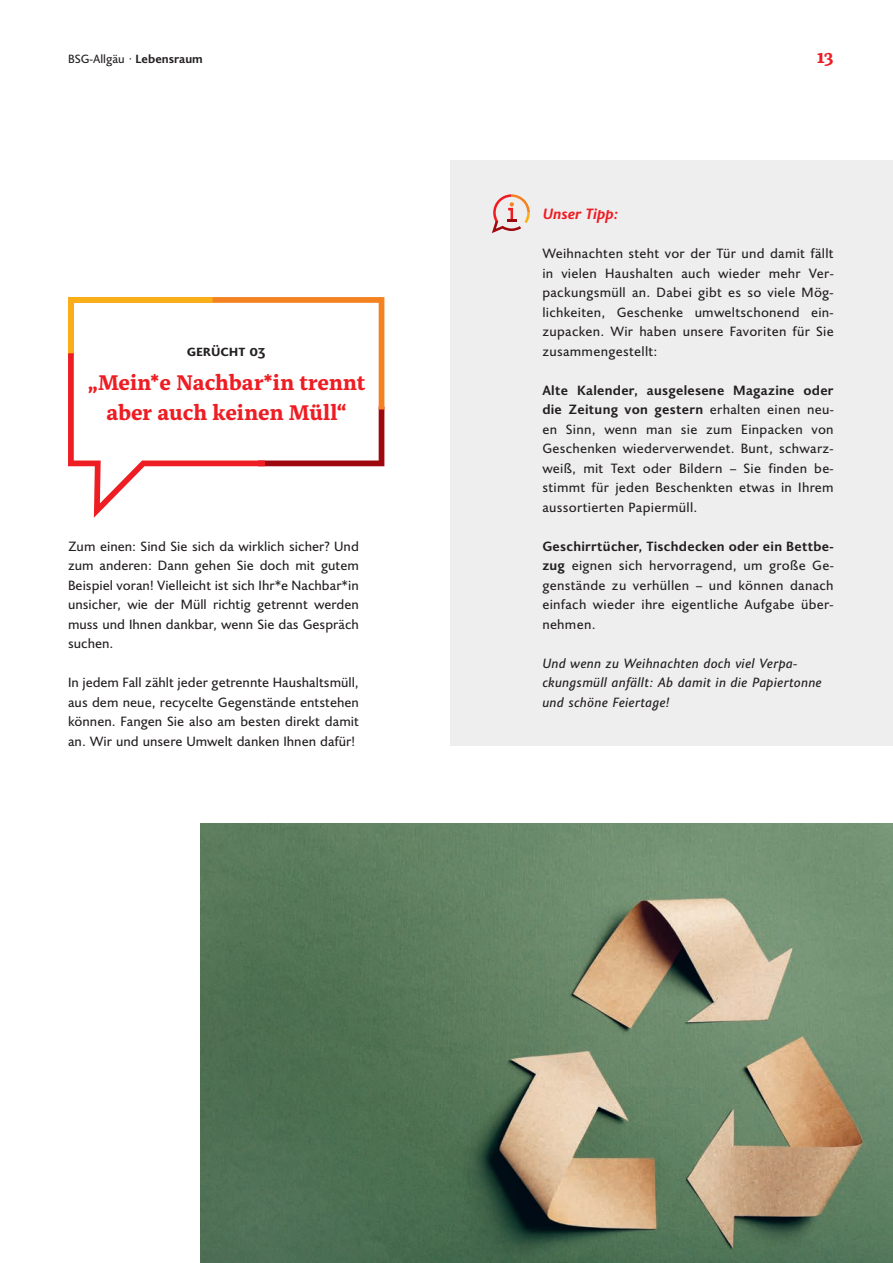
<style>
.page{position:relative;width:893px;height:1263px;background:#fff}
.page>*{position:absolute;margin:0;border:0;box-sizing:border-box;transform-origin:0 0}
.t1{font:800 21px/30px "Alkes";color:#ee1d23;text-align:center}
.t2{font:800 18px "Alkes";color:#ee1d23}
.t3{font:italic 700 15px "Joanna Sans Nova";color:#ee1d23}
.t4{font:700 15px "Joanna Sans Nova";letter-spacing:-.01em;color:#231f20}
.t5{font:13.5px/19.5px "Joanna Sans Nova";letter-spacing:.02em;color:#231f20;text-align:justify}
.t6{font:italic 13.5px/19.5px "Joanna Sans Nova";letter-spacing:.02em;color:#231f20}
.t7{font:12px "Joanna Sans Nova";color:#231f20}
.s1{font-style:italic}
.s2{font-weight:700}
</style>
<div class="page">
<svg style="left:68px;top:297px;width:316px;height:221px"></svg>
<div style="left:451px;top:161px;width:442px;height:585px;background:#eeeeef"></div>
<svg style="left:492px;top:194px;width:38px;height:39px"></svg>
<img style="left:201px;top:824px;width:692px;height:439px">
<p class="t7" style="left:68px;top:50px;width:136px">BSG-Allgäu <span class="s1">·</span> <span class="s2">Lebensraum</span></p>
<h2 class="t2" style="left:817px;top:45px;width:18px">13</h2>
<p class="t4" style="left:187px;top:339px;width:80px">gerücht 03</p>
<h1 class="t1" style="left:88px;top:367px;width:279px">„Mein*e Nachbar*in trennt aber auch keinen Müll“</h1>
<p class="t5" style="left:68px;top:536px;width:292px">Zum einen: Sind Sie sich da wirklich sicher? Und zum anderen: Dann gehen Sie doch mit gutem Beispiel voran! Vielleicht ist sich Ihr*e Nachbar*in unsicher, wie der Müll richtig getrennt werden muss und Ihnen dankbar, wenn Sie das Gespräch suchen.</p>
<p class="t5" style="left:68px;top:672px;width:292px">In jedem Fall zählt jeder getrennte Haushaltsmüll, aus dem neue, recycelte Gegenstände entstehen können. Fangen Sie also am besten direkt damit an. Wir und unsere Umwelt danken Ihnen dafür!</p>
<p class="t3" style="left:543px;top:203px;width:77px">Unser Tipp:</p>
<p class="t5" style="left:542px;top:243px;width:293px">Weihnachten steht vor der Tür und damit fällt in vielen Haushalten auch wieder mehr Ver&shy;packungsmüll an. Dabei gibt es so viele Mög&shy;lichkeiten, Geschenke umweltschonend ein&shy;zupacken. Wir haben unsere Favoriten für Sie zusammengestellt:</p>
<p class="t5" style="left:542px;top:380px;width:293px"><span class="s2">Alte Kalender, ausgelesene Magazine oder die Zeitung von gestern</span> erhalten einen neu&shy;en Sinn, wenn man sie zum Einpacken von Geschenken wiederverwendet. Bunt, schwarz&shy;weiß, mit Text oder Bildern – Sie finden be&shy;stimmt für jeden Beschenkten etwas in Ihrem aussortierten Papiermüll.</p>
<p class="t5" style="left:542px;top:535px;width:293px"><span class="s2">Geschirrtücher, Tischdecken oder ein Bettbe&shy;zug</span> eignen sich hervorragend, um große Ge&shy;genstände zu verhüllen – und können danach einfach wieder ihre eigentliche Aufgabe über&shy;nehmen.</p>
<p class="t6" style="left:542px;top:652px;width:281px">Und wenn zu Weihnachten doch viel Verpa&shy;ckungsmüll anfällt: Ab damit in die Papiertonne und schöne Feiertage!</p>
</div>
